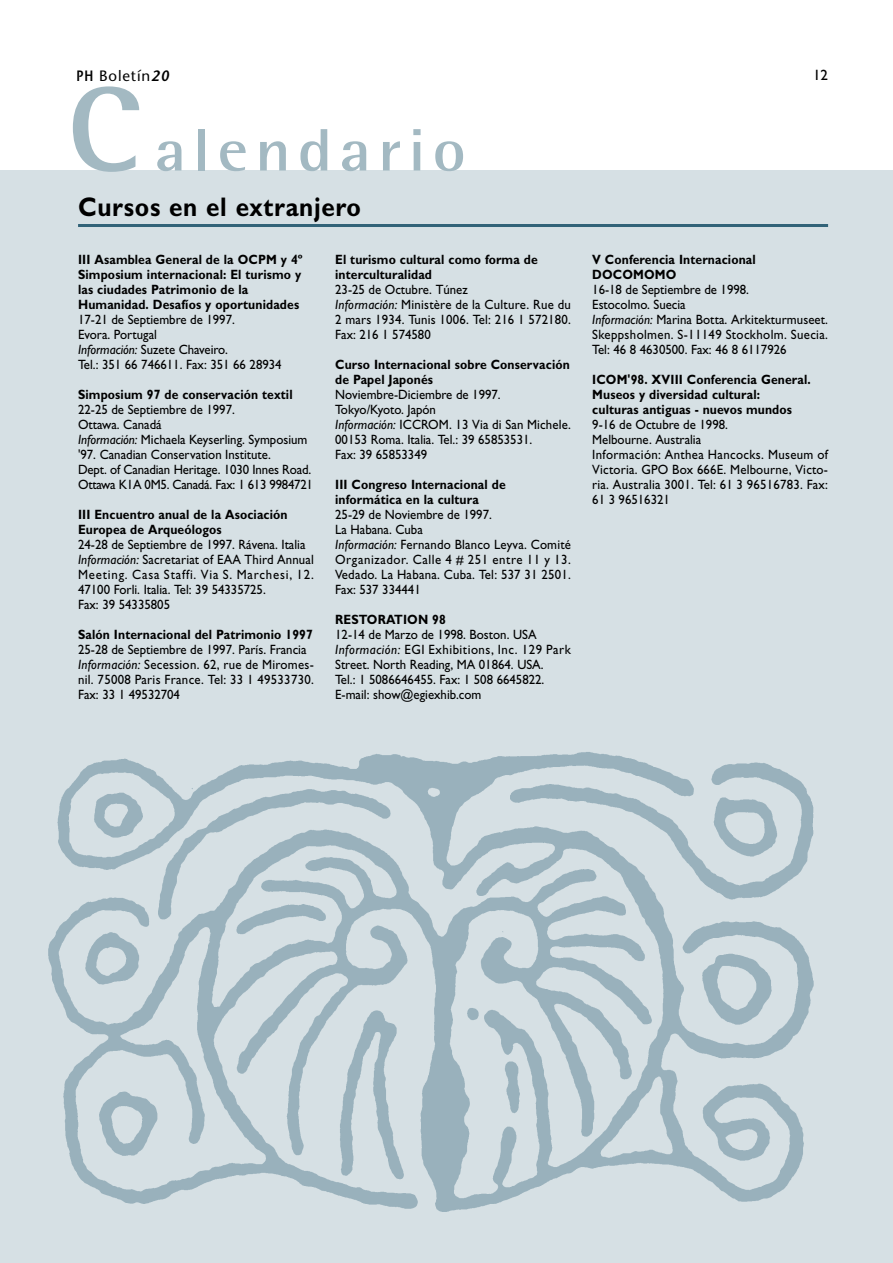
<style>
.page{position:relative;width:893px;height:1263px;background:#fff}
.page>*{position:absolute;margin:0;border:0;box-sizing:border-box;transform-origin:0 0}
.t1{font:700 60px "Rotis Semi Sans";letter-spacing:.105em;color:#a3b9c2;scale:1.1 1}
.t2{font:700 27px "Gill Sans";letter-spacing:.025em;color:#000;scale:.9 1}
.t3{font:15px "Stone Sans";letter-spacing:.055em;color:#000}
.t4{font:15px "Gill Sans";color:#000}
.t5{font:13.5px/15px "Gill Sans";color:#000;scale:.95 1}
.t6{font:700 13.5px/15px "Gill Sans";letter-spacing:.01em;color:#000;scale:.9 1}
.t7{font:13.5px/15px "Gill Sans";letter-spacing:.02em;color:#000;scale:.95 1}
.s1{font-weight:600}
.s2{font-weight:600;font-style:italic}
.s3{font-size:120px}
.s4{font-style:italic}
</style>
<div class="page">
<div style="left:0;top:170px;width:892px;height:1093px;background:#d6e0e4"></div>
<hr style="left:78px;top:224px;width:750px;height:3px;background:#326378">
<img style="left:48px;top:752px;width:766px;height:460px">
<p class="t3" style="left:77px;top:71px;width:94px"><span class="s1">PH</span> Boletín<span class="s2">20</span></p>
<p class="t4" style="left:813px;top:69px;width:16px">12</p>
<h1 class="t1" style="left:67px;top:128px;width:364px"><span class="s3">C</span>alendario</h1>
<h2 class="t2" style="left:78px;top:197px;width:316px">Cursos en el extranjero</h2>
<p class="t6" style="left:78px;top:253px;width:251px">III Asamblea General de la OCPM y 4º Simposium internacional: El turismo y las ciudades Patrimonio de la Humanidad. Desafíos y oportunidades</p>
<p class="t5" style="left:78px;top:313px;width:216px">17-21 de Septiembre de 1997.<br>Evora. Portugal<br><span class="s4">Información:</span> Suzete Chaveiro.<br>Tel.: 351 66 746611. Fax: 351 66 28934</p>
<p class="t6" style="left:78px;top:388px;width:240px">Simposium 97 de conservación textil</p>
<p class="t5" style="left:78px;top:403px;width:249px">22-25 de Septiembre de 1997.<br>Ottawa. Canadá<br><span class="s4">Información:</span> Michaela Keyserling. Symposium '97. Canadian Conservation Institute.<br>Dept. of Canadian Heritage. 1030 Innes Road.<br>Ottawa K1A 0M5. Canadá. Fax: 1 613 9984721</p>
<p class="t6" style="left:78px;top:508px;width:234px">III Encuentro anual de la Asociación<br>Europea de Arqueólogos</p>
<p class="t5" style="left:78px;top:538px;width:250px">24-28 de Septiembre de 1997. Rávena. Italia <span class="s4">Información:</span> Sacretariat of EAA Third Annual Meeting. Casa Staffi. Via S. Marchesi, 12.<br>47100 Forli. Italia. Tel: 39 54335725.<br>Fax: 39 54335805</p>
<p class="t6" style="left:78px;top:628px;width:262px">Salón Internacional del Patrimonio 1997</p>
<p class="t7" style="left:78px;top:643px;width:250px">25-28 de Septiembre de 1997. París. Francia <span class="s4">Información:</span> Secession. 62, rue de Miromes&shy;nil. 75008 Paris France. Tel: 33 1 49533730.<br>Fax: 33 1 49532704</p>
<p class="t6" style="left:335px;top:253px;width:227px">El turismo cultural como forma de interculturalidad</p>
<p class="t5" style="left:335px;top:283px;width:250px">23-25 de Octubre. Túnez<br><span class="s4">Información:</span> Ministère de la Culture. Rue du<br>2 mars 1934. Tunis 1006. Tel: 216 1 572180.<br>Fax: 216 1 574580</p>
<p class="t6" style="left:335px;top:358px;width:262px">Curso Internacional sobre Conservación de Papel Japonés</p>
<p class="t5" style="left:335px;top:388px;width:250px">Noviembre-Diciembre de 1997.<br>Tokyo/Kyoto. Japón<br><span class="s4">Información:</span> ICCROM. 13 Via di San Michele.<br>00153 Roma. Italia. Tel.: 39 65853531.<br>Fax: 39 65853349</p>
<p class="t6" style="left:335px;top:478px;width:191px">III Congreso Internacional de informática en la cultura</p>
<p class="t5" style="left:335px;top:508px;width:250px">25-29 de Noviembre de 1997.<br>La Habana. Cuba<br><span class="s4">Información:</span> Fernando Blanco Leyva. Comité<br>Organizador. Calle 4 # 251 entre 11 y 13.<br>Vedado. La Habana. Cuba. Tel: 537 31 2501.<br>Fax: 537 334441</p>
<p class="t6" style="left:335px;top:613px;width:124px">RESTORATION 98</p>
<p class="t5" style="left:335px;top:628px;width:250px">12-14 de Marzo de 1998. Boston. USA <span class="s4">Información:</span> EGI Exhibitions, Inc. 129 Park Street. North Reading, MA 01864. USA.<br>Tel.: 1 5086646455. Fax: 1 508 6645822.<br>E-mail: show@egiexhib.com</p>
<p class="t6" style="left:592px;top:253px;width:183px">V Conferencia Internacional<br>DOCOMOMO</p>
<p class="t5" style="left:592px;top:283px;width:250px">16-18 de Septiembre de 1998.<br>Estocolmo. Suecia<br><span class="s4">Información:</span> Marina Botta. Arkitekturmuseet.<br>Skeppsholmen. S-11149 Stockholm. Suecia.<br>Tel: 46 8 4630500. Fax: 46 8 6117926</p>
<p class="t6" style="left:592px;top:373px;width:244px">ICOM'98. XVIII Conferencia General.<br>Museos y diversidad cultural:<br>culturas antiguas - nuevos mundos</p>
<p class="t5" style="left:592px;top:418px;width:250px">9-16 de Octubre de 1998.<br>Melbourne. Australia<br>Información: Anthea Hancocks. Museum of<br>Victoria. GPO Box 666E. Melbourne, Victo&shy;ria. Australia 3001. Tel: 61 3 96516783. Fax:<br>61 3 96516321</p>
</div>
